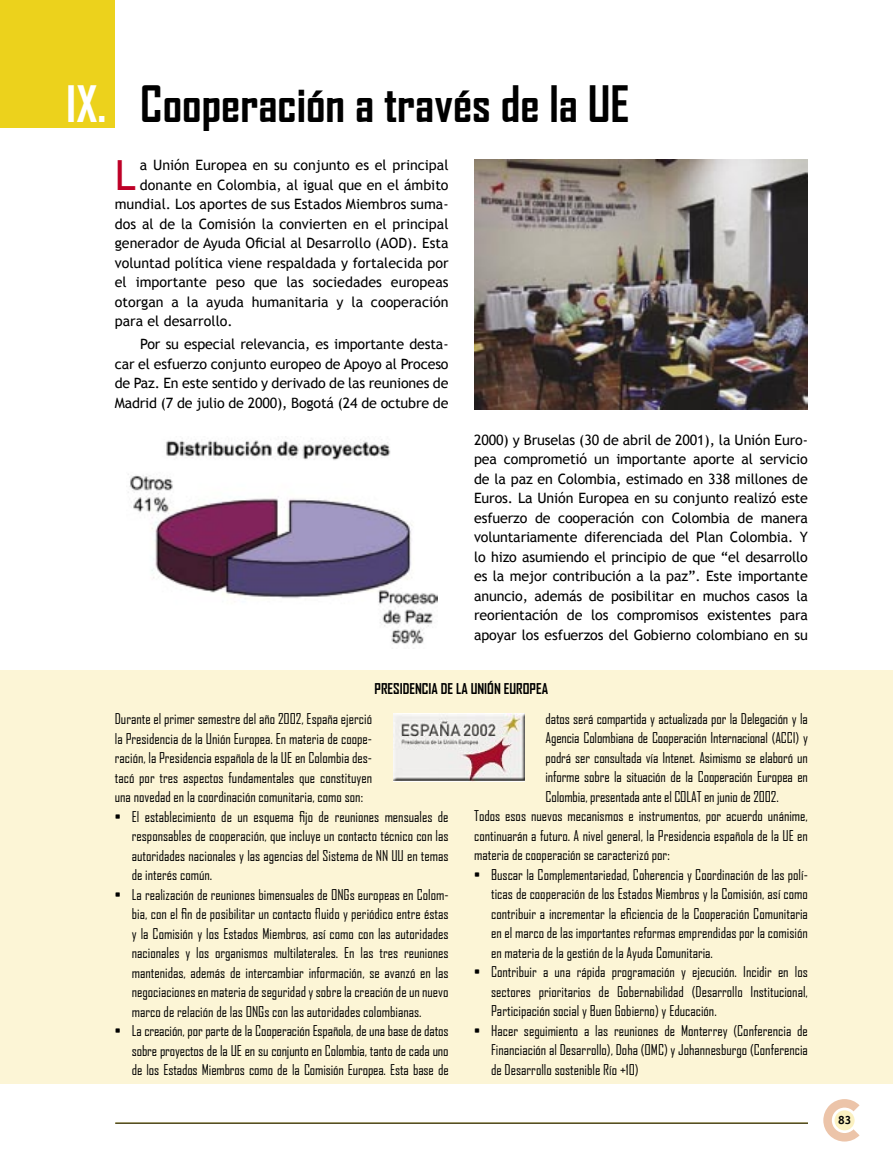
<style>
.page{position:relative;width:893px;height:1170px;background:#fff}
.page>*{position:absolute;margin:0;border:0;box-sizing:border-box;transform-origin:0 0}
.t1{font:700 48px "Agency FB";color:#000}
.t2{font:41.55px "Trebuchet MS";color:#be0027}
.t3{font:14.25px/19.5px "Agency FB";color:#000;text-align:justify}
.t4{font:14.25px/19.5px "Trebuchet MS";color:#000;text-align:justify}
.t5{font:700 14.25px "Agency FB";color:#000}
.t6{font:700 12px "Officina Sans";color:#000}
.s1{color:#fff}
</style>
<div class="page">
<svg style="left:823px;top:1099px;width:36px;height:42px"></svg>
<div style="left:834px;top:1110px;width:21px;height:20px;background:#fbf1c1;border-radius:50%"></div>
<hr style="left:115px;top:1122px;width:693px;height:1px;background:#000">
<div style="left:0;top:670px;width:893px;height:413px;background:#fcf5d6"></div>
<div style="left:0;top:0;width:115px;height:128px;background:#ecd21c"></div>
<img style="left:474px;top:159px;width:334px;height:250px">
<img style="left:393px;top:713px;width:131px;height:68px">
<img style="left:128px;top:436px;width:310px;height:208px">
<h1 class="t1" style="left:66px;top:74px;width:565px"><span class="s1">IX.</span> Cooperación a través de la UE</h1>
<h2 class="t2" style="left:115px;top:151px;width:22px">L</h2>
<p class="t4" style="left:140px;top:156px;width:310px">a Unión Europea en su conjunto es el principal</p>
<p class="t4" style="left:140px;top:175px;width:310px">donante en Colombia, al igual que en el ámbito</p>
<p class="t4" style="left:115px;top:195px;width:335px">mundial. Los aportes de sus Estados Miembros suma-</p>
<p class="t4" style="left:115px;top:214px;width:335px">dos al de la Comisión la convierten en el principal</p>
<p class="t4" style="left:115px;top:234px;width:335px">generador de Ayuda Oficial al Desarrollo (AOD). Esta</p>
<p class="t4" style="left:115px;top:253px;width:335px">voluntad política viene respaldada y fortalecida por</p>
<p class="t4" style="left:115px;top:273px;width:335px">el importante peso que las sociedades europeas</p>
<p class="t4" style="left:115px;top:292px;width:335px">otorgan a la ayuda humanitaria y la cooperación</p>
<p class="t4" style="left:115px;top:312px;width:119px">para el desarrollo.</p>
<p class="t4" style="left:115px;top:335px;width:335px;text-indent:26px">Por su especial relevancia, es importante desta&shy;car el esfuerzo conjunto europeo de Apoyo al Proceso de Paz. En este sentido y derivado de las reuniones de Madrid (7 de julio de 2000), Bogotá (24 de octubre de</p>
<p class="t4" style="left:474px;top:430px;width:335px">2000) y Bruselas (30 de abril de 2001), la Unión Euro&shy;pea comprometió un importante aporte al servicio de la paz en Colombia, estimado en 338 millones de Euros. La Unión Europea en su conjunto realizó este esfuerzo de cooperación con Colombia de manera voluntariamente diferenciada del Plan Colombia. Y lo hizo asumiendo el principio de que “el desarrollo es la mejor contribución a la paz”. Este importante anuncio, además de posibilitar en muchos casos la reorientación de los compromisos existentes para apoyar los esfuerzos del Gobierno colombiano en su</p>
<p class="t5" style="left:375px;top:680px;width:175px">PRESIDENCIA DE LA UNIÓN EUROPEA</p>
<p class="t3" style="left:115px;top:708px;width:259px">Durante el primer semestre del año 2002, España ejerció la Presidencia de la Unión Europea. En materia de coope&shy;ración, la Presidencia española de la UE en Colombia des&shy;tacó por tres aspectos fundamentales que constituyen una novedad en la coordinación comunitaria, como son:</p>
<p class="t3" style="left:132px;top:806px;width:318px;text-indent:-17px">• El establecimiento de un esquema fijo de reuniones mensuales de responsables de cooperación, que incluye un contacto técnico con las autoridades nacionales y las agencias del Sistema de NN UU en temas de interés común.</p>
<p class="t3" style="left:132px;top:884px;width:318px;text-indent:-17px">• La realización de reuniones bimensuales de ONGs europeas en Colom&shy;bia, con el fin de posibilitar un contacto fluido y periódico entre éstas y la Comisión y los Estados Miembros, así como con las autoridades nacionales y los organismos multilaterales. En las tres reuniones mantenidas, además de intercambiar información, se avanzó en las negociaciones en materia de seguridad y sobre la creación de un nuevo marco de relación de las ONGs con las autoridades colombianas.</p>
<p class="t3" style="left:132px;top:1020px;width:318px;text-indent:-17px">• La creación, por parte de la Cooperación Española, de una base de datos sobre proyectos de la UE en su conjunto en Colombia, tanto de cada uno de los Estados Miembros como de la Comisión Europea. Esta base de</p>
<p class="t3" style="left:546px;top:708px;width:264px">datos será compartida y actualizada por la Delegación y la</p>
<p class="t3" style="left:546px;top:727px;width:264px">Agencia Colombiana de Cooperación Internacional (ACCI) y</p>
<p class="t3" style="left:546px;top:747px;width:264px">podrá ser consultada vía Intenet. Asimismo se elaboró un</p>
<p class="t3" style="left:546px;top:766px;width:264px">informe sobre la situación de la Cooperación Europea en</p>
<p class="t3" style="left:546px;top:786px;width:235px">Colombia, presentada ante el COLAT en junio de 2002.</p>
<p class="t3" style="left:474px;top:805px;width:335px">Todos esos nuevos mecanismos e instrumentos, por acuerdo unánime,</p>
<p class="t3" style="left:474px;top:825px;width:335px">continuarán a futuro. A nivel general, la Presidencia española de la UE en</p>
<p class="t3" style="left:474px;top:844px;width:197px">materia de cooperación se caracterizó por:</p>
<p class="t3" style="left:491px;top:864px;width:318px;text-indent:-17px">• Buscar la Complementariedad, Coherencia y Coordinación de las polí&shy;ticas de cooperación de los Estados Miembros y la Comisión, así como contribuir a incrementar la eficiencia de la Cooperación Comunitaria en el marco de las importantes reformas emprendidas por la comisión en materia de la gestión de la Ayuda Comunitaria.</p>
<p class="t3" style="left:491px;top:961px;width:318px;text-indent:-17px">• Contribuir a una rápida programación y ejecución. Incidir en los sectores prioritarios de Gobernabilidad (Desarrollo Institucional, Participación social y Buen Gobierno) y Educación.</p>
<p class="t3" style="left:491px;top:1020px;width:318px;text-indent:-17px">• Hacer seguimiento a las reuniones de Monterrey (Conferencia de Financiación al Desarrollo), Doha (OMC) y Johannesburgo (Conferencia de Desarrollo sostenible Río +10)</p>
<p class="t6" style="left:838px;top:1112px;width:15px">83</p>
</div>
